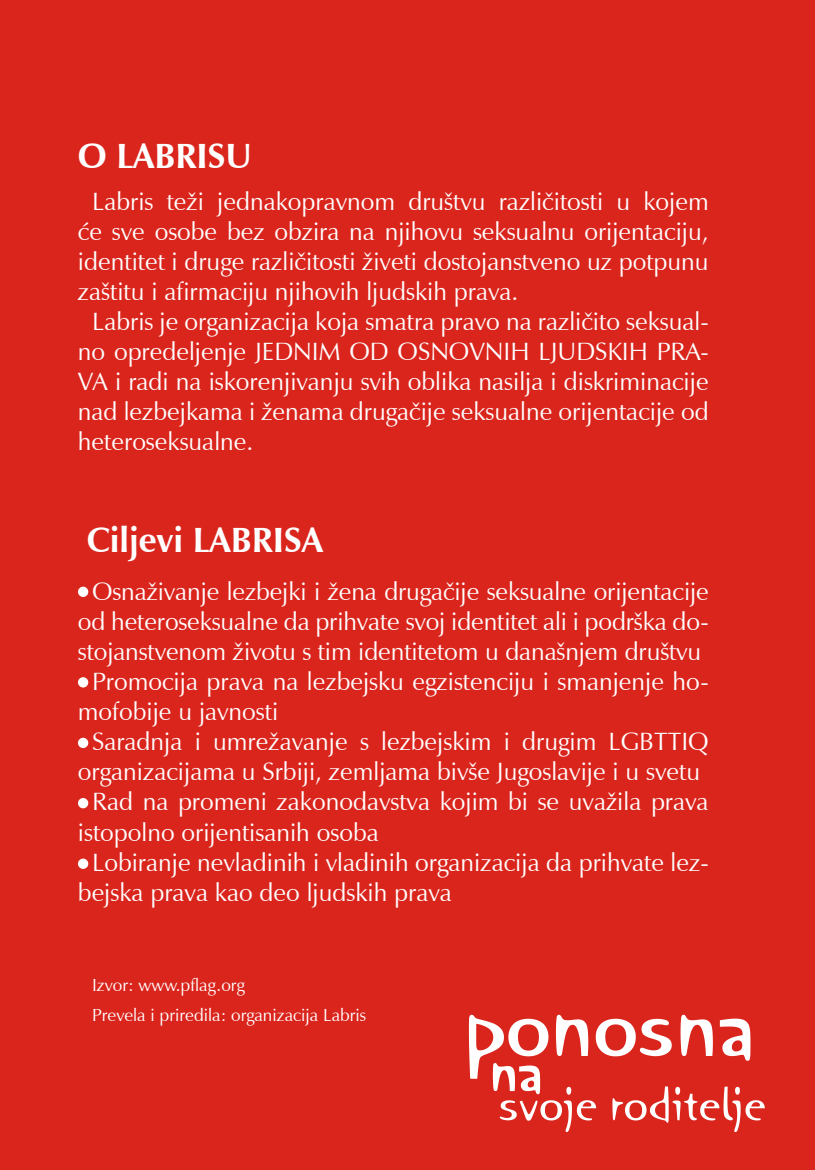
<style>
.page{position:relative;width:815px;height:1170px;background:#fff}
.page>*{position:absolute;margin:0;border:0;box-sizing:border-box;transform-origin:0 0}
.t1{font:700 35px "Zapf Humanist 601 BT";color:#fff}
.t2{font:25px "Zapf Humanist 601 BT";color:#fff}
.t3{font:17.5px/30px "Zapf Humanist 601 BT";color:#fff}
</style>
<div class="page">
<div style="left:0;top:0;width:815px;height:1169px;background:#da251d"></div>
<div style="left:78px;top:586px;width:10px;height:11px;background:#fff;border-radius:50%"></div>
<div style="left:78px;top:858px;width:10px;height:10px;background:#fff;border-radius:50%"></div>
<div style="left:78px;top:677px;width:10px;height:10px;background:#fff;border-radius:50%"></div>
<div style="left:78px;top:737px;width:10px;height:11px;background:#fff;border-radius:50%"></div>
<div style="left:78px;top:798px;width:10px;height:10px;background:#fff;border-radius:50%"></div>
<svg style="left:469px;top:1014px;width:296px;height:117px"></svg>
<h1 class="t1" style="left:78px;top:134px;width:176px">O LABRISU</h1>
<p class="t2" style="left:92px;top:186px;width:618px">Labris teži jednakopravnom društvu različitosti u kojem</p>
<p class="t2" style="left:78px;top:216px;width:632px">će sve osobe bez obzira na njihovu seksualnu orijentaciju,</p>
<p class="t2" style="left:78px;top:246px;width:632px">identitet i druge različitosti živeti dostojanstveno uz potpunu</p>
<p class="t2" style="left:78px;top:276px;width:442px">zaštitu i afirmaciju njihovih ljudskih prava.</p>
<p class="t2" style="left:92px;top:306px;width:618px">Labris je organizacija koja smatra pravo na različito seksual-</p>
<p class="t2" style="left:78px;top:336px;width:632px">no opredeljenje JEDNIM OD OSNOVNIH LJUDSKIH PRA-</p>
<p class="t2" style="left:78px;top:366px;width:632px">VA i radi na iskorenjivanju svih oblika nasilja i diskriminacije</p>
<p class="t2" style="left:78px;top:396px;width:632px">nad lezbejkama i ženama drugačije seksualne orijentacije od</p>
<p class="t2" style="left:78px;top:426px;width:177px">heteroseksualne.</p>
<h1 class="t1" style="left:87px;top:518px;width:238px">Ciljevi LABRISA</h1>
<p class="t2" style="left:92px;top:576px;width:618px">Osnaživanje lezbejki i žena drugačije seksualne orijentacije</p>
<p class="t2" style="left:78px;top:606px;width:632px">od heteroseksualne da prihvate svoj identitet ali i podrška do-</p>
<p class="t2" style="left:78px;top:636px;width:625px">stojanstvenom životu s tim identitetom u današnjem društvu</p>
<p class="t2" style="left:92px;top:666px;width:618px">Promocija prava na lezbejsku egzistenciju i smanjenje ho-</p>
<p class="t2" style="left:78px;top:696px;width:202px">mofobije u javnosti</p>
<p class="t2" style="left:92px;top:726px;width:618px">Saradnja i umrežavanje s lezbejskim i drugim LGBTTIQ</p>
<p class="t2" style="left:78px;top:756px;width:624px">organizacijama u Srbiji, zemljama bivše Jugoslavije i u svetu</p>
<p class="t2" style="left:92px;top:786px;width:618px">Rad na promeni zakonodavstva kojim bi se uvažila prava</p>
<p class="t2" style="left:78px;top:816px;width:302px">istopolno orijentisanih osoba</p>
<p class="t2" style="left:92px;top:846px;width:618px">Lobiranje nevladinih i vladinih organizacija da prihvate lez-</p>
<p class="t2" style="left:78px;top:876px;width:375px">bejska prava kao deo ljudskih prava</p>
<p class="t3" style="left:92px;top:969px;width:275px">Izvor: www.pflag.org<br>Prevela i priredila: organizacija Labris</p>
</div>
